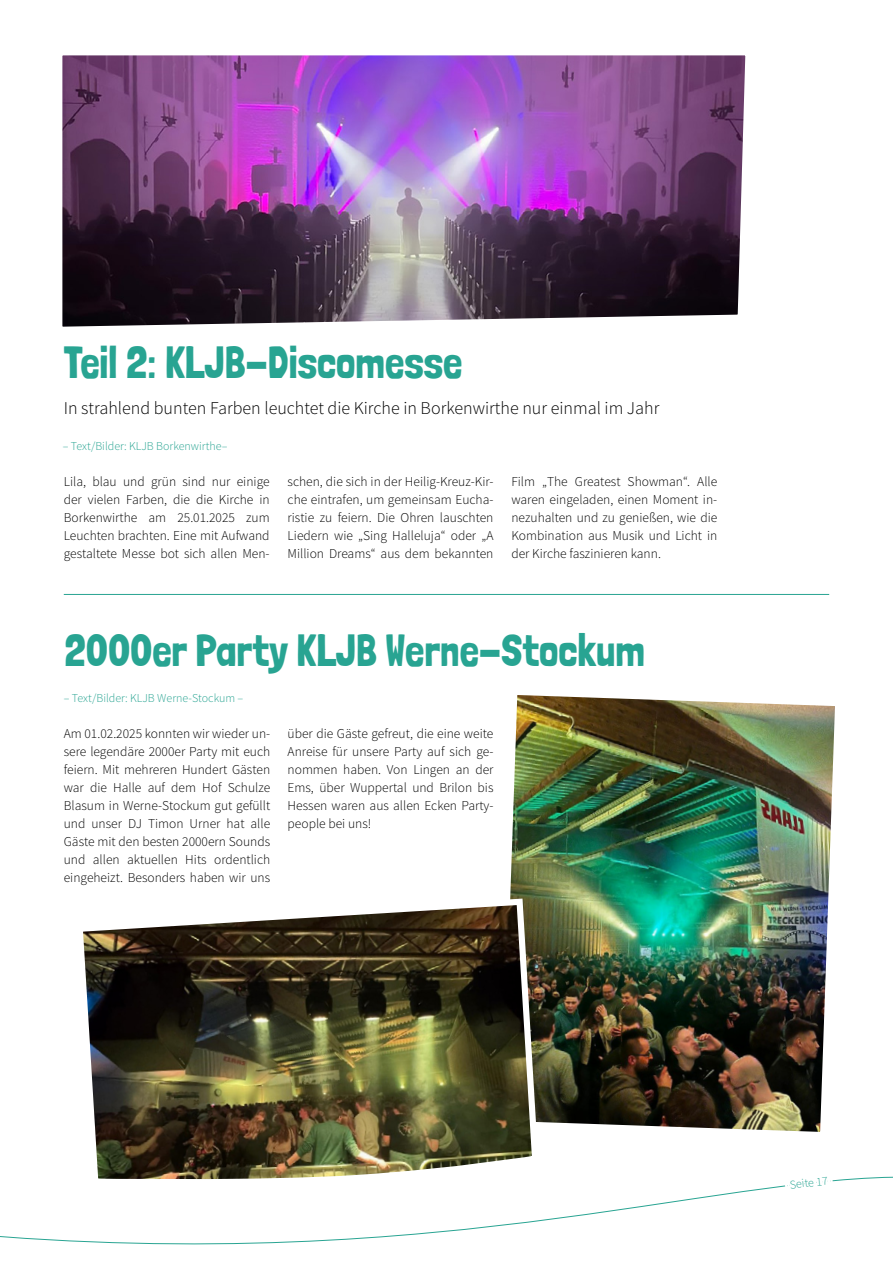
<style>
.page{position:relative;width:893px;height:1263px;background:#fff}
.page>*{position:absolute;margin:0;border:0;box-sizing:border-box;transform-origin:0 0}
.H2_-_Headline_klein{font:45px "Londrina Solid";color:#28a492;scale:.96 1}
.Teaser{font:300 18px "Source Sans Pro";color:#000}
.Fließtext{font:300 13.5px/18px "Source Sans Pro";color:#000;text-align:justify}
.Ortsgruppe{font:300 12px "Source Sans Pro";color:#28a492}
</style>
<div class="page">
<svg style="left:0;top:1176px;width:893px;height:66px"></svg>
<img style="left:62px;top:55px;width:684px;height:272px">
<hr style="left:64px;top:594px;width:765px;height:1px;background:#28a492">
<img style="left:510px;top:695px;width:325px;height:437px">
<img style="left:73px;top:895px;width:468px;height:350px">
<svg style="left:773px;top:1176px;width:71px;height:27px"></svg>
<p class="H2_-_Headline_klein" style="left:64px;top:336px;width:417px">Teil 2: KLJB-Discomesse</p>
<p class="Teaser" style="left:64px;top:397px;width:597px">In strahlend bunten Farben leuchtet die Kirche in Borkenwirthe nur einmal im Jahr</p>
<p class="Ortsgruppe" style="left:63px;top:439px;width:166px">– Text/Bilder: KLJB Borkenwirthe–</p>
<p class="Fließtext" style="left:64px;top:473px;width:207px">Lila, blau und grün sind nur einige der vielen Farben, die die Kirche in Borkenwirthe am 25.01.2025 zum Leuchten brachten. Eine mit Aufwand gestaltete Messe bot sich allen Men-</p>
<p class="Fließtext" style="left:288px;top:473px;width:207px">schen, die sich in der Heilig-Kreuz-Kir&shy;che eintrafen, um gemeinsam Eucha&shy;ristie zu feiern. Die Ohren lauschten Liedern wie „Sing Halleluja“ oder „A Million Dreams“ aus dem bekannten</p>
<p class="Fließtext" style="left:511px;top:473px;width:207px">Film „The Greatest Showman“. Alle waren eingeladen, einen Moment in&shy;nezuhalten und zu genießen, wie die Kombination aus Musik und Licht in der Kirche faszinieren kann.</p>
<p class="H2_-_Headline_klein" style="left:64px;top:624px;width:606px">2000er Party KLJB Werne-Stockum</p>
<p class="Ortsgruppe" style="left:64px;top:691px;width:181px">– Text/Bilder: KLJB Werne-Stockum –</p>
<p class="Fließtext" style="left:64px;top:725px;width:208px">Am 01.02.2025 konnten wir wieder un&shy;sere legendäre 2000er Party mit euch feiern. Mit mehreren Hundert Gästen war die Halle auf dem Hof Schulze Blasum in Werne-Stockum gut gefüllt und unser DJ Timon Urner hat alle Gäste mit den besten 2000ern Sounds und allen aktuellen Hits ordentlich eingeheizt. Besonders haben wir uns</p>
<p class="Fließtext" style="left:288px;top:725px;width:207px">über die Gäste gefreut, die eine weite Anreise für unsere Party auf sich ge&shy;nommen haben. Von Lingen an der Ems, über Wuppertal und Brilon bis Hessen waren aus allen Ecken Party&shy;people bei uns!</p>
<p class="Ortsgruppe" style="left:795px;top:1177px;width:19px;rotate:-7deg">eite</p>
</div>
